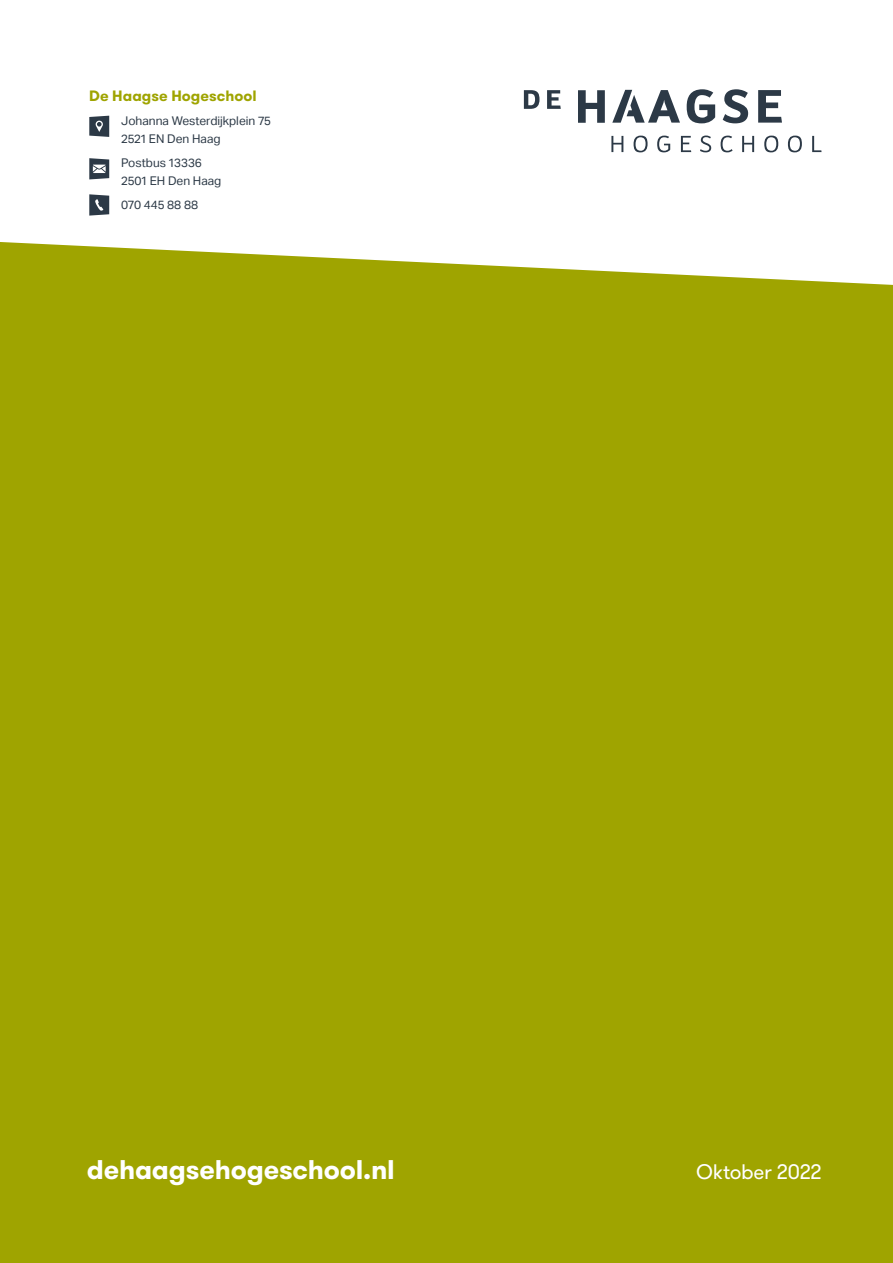
<style>
.page{position:relative;width:893px;height:1263px;background:#fff}
.page>*{position:absolute;margin:0;border:0;box-sizing:border-box;transform-origin:0 0}
.t1{font:700 27px "GT Walsheim Pro";letter-spacing:-.005em;color:#fff}
.t2{font:21px "GT Walsheim Pro";letter-spacing:-.01em;color:#fff}
.t3{font:700 15px "GT Walsheim Pro";letter-spacing:.005em;color:#9fa400}
.t4{font:12px/17.9px "Aktiv Grotesk";color:#2c3946}
</style>
<div class="page">
<div style="left:0;top:242px;width:893px;height:1021px;background:#9fa400"></div>
<svg style="left:89px;top:116px;width:20px;height:21px"></svg>
<svg style="left:89px;top:194px;width:20px;height:22px"></svg>
<svg style="left:89px;top:158px;width:20px;height:21px"></svg>
<svg style="left:524px;top:89px;width:297px;height:63px"></svg>
<p class="t3" style="left:89px;top:86px;width:169px">De Haagse Hogeschool</p>
<p class="t4" style="left:121px;top:112px;width:151px">Johanna Westerdijkplein 75<br>2521 EN Den Haag</p>
<p class="t4" style="left:121px;top:154px;width:102px">Postbus 13336<br>2501 EH Den Haag</p>
<p class="t4" style="left:121px;top:196px;width:79px">070 445 88 88</p>
<h1 class="t1" style="left:87px;top:1152px;width:310px">dehaagsehogeschool.nl</h1>
<h2 class="t2" style="left:696px;top:1158px;width:127px">Oktober 2022</h2>
</div>
